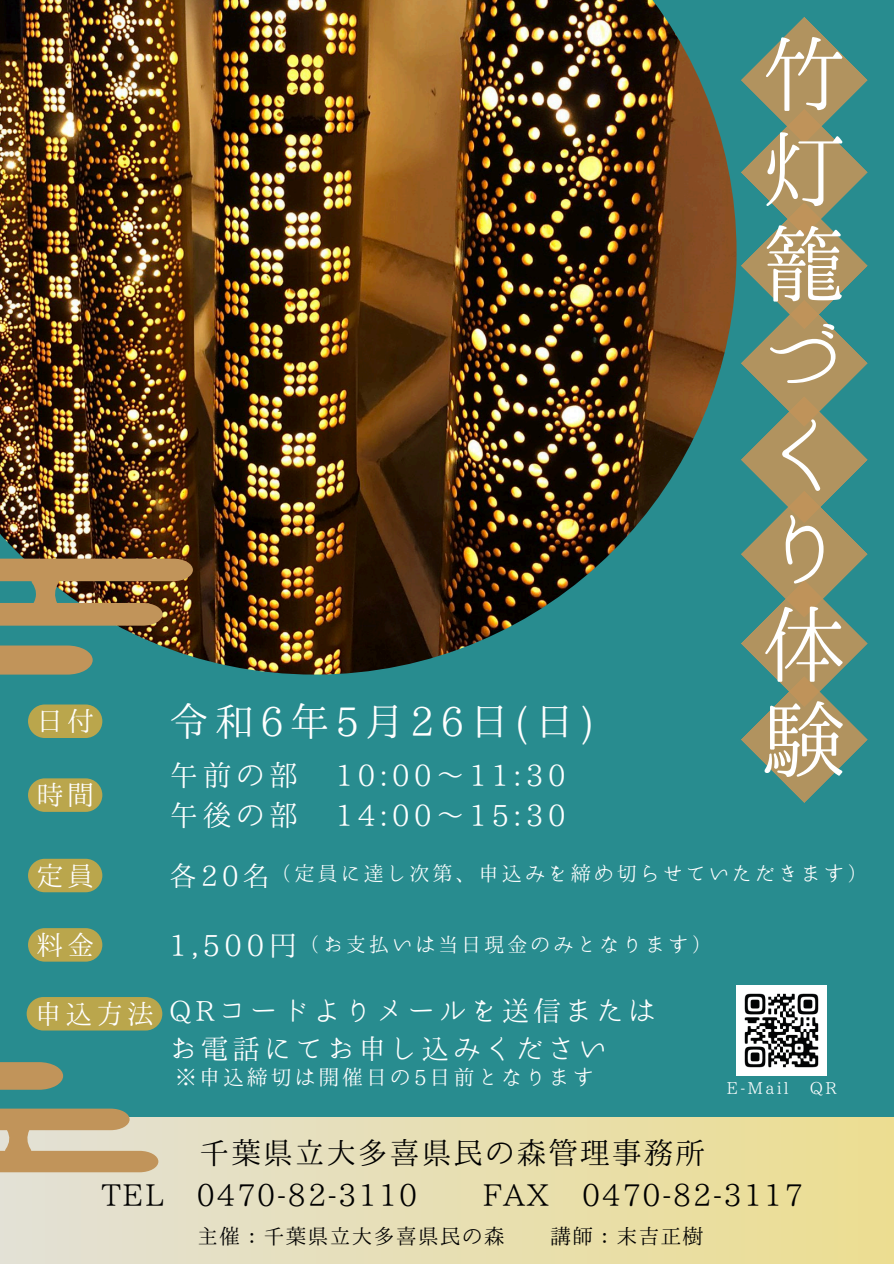
<style>
.page{position:relative;width:894px;height:1264px;background:#fff}
.page>*{position:absolute;margin:0;border:0;box-sizing:border-box;transform-origin:0 0}
.t1{font:83.7px/94.9px "Harenosora Mincho";color:#fff;text-align:justify}
.t2{font:39.75px "Harenosora Mincho";letter-spacing:.135em;color:#fff}
.t3{font:30.15px/41.7px "Harenosora Mincho";letter-spacing:.05em;color:#000}
.t4{font:29.25px "Harenosora Mincho";letter-spacing:.135em;color:#fff}
.t5{font:27.75px/38.2px "Harenosora Mincho";letter-spacing:.135em;color:#fff}
.t6{font:27px "Harenosora Mincho";letter-spacing:.135em;color:#fff}
.t7{font:21px "Harenosora Mincho";letter-spacing:.05em;color:#000}
.t8{font:21px "Harenosora Mincho";letter-spacing:.135em;color:#fff}
.t9{font:20.25px "Harenosora Mincho";letter-spacing:.135em;color:#fff}
.t10{font:16.5px "Harenosora Mincho";letter-spacing:.135em;color:#fff}
</style>
<div class="page">
<div style="left:0;top:0;width:893px;height:1263px;background:#288c8f"></div>
<img style="left:0;top:0;width:736px;height:674px">
<div style="left:0;top:1117px;width:893px;height:146px;background:linear-gradient(to right,#e3e1d6,#ecdd91)"></div>
<svg style="left:0;top:558px;width:193px;height:116px"></svg>
<svg style="left:0;top:1062px;width:158px;height:110px"></svg>
<img style="left:736px;top:985px;width:90px;height:90px">
<div style="left:28px;top:704px;width:74px;height:34px;background:#baa64c;border-radius:17px"></div>
<div style="left:28px;top:778px;width:74px;height:33px;background:#baa64c;border-radius:17px"></div>
<div style="left:28px;top:858px;width:74px;height:34px;background:#baa64c;border-radius:17px"></div>
<div style="left:28px;top:928px;width:74px;height:33px;background:#baa64c;border-radius:17px"></div>
<div style="left:27px;top:997px;width:135px;height:33px;background:#baa64c;border-radius:17px"></div>
<svg style="left:741px;top:17px;width:126px;height:786px"></svg>
<h6 class="t6" style="left:36px;top:707px;width:59px">日付</h6>
<h5 class="t2" style="left:169px;top:701px;width:426px">令和6年5月 26日 (日 )</h5>
<h6 class="t6" style="left:36px;top:781px;width:59px">時間</h6>
<h2 class="t4" style="left:169px;top:759px;width:130px">午前の部</h2>
<h2 class="t4" style="left:335px;top:759px;width:232px">10:00～ 11:30</h2>
<h2 class="t4" style="left:169px;top:800px;width:130px">午後の部</h2>
<h2 class="t4" style="left:335px;top:800px;width:232px">14:00～ 15:30</h2>
<h1 class="t1" style="left:762px;top:26px;width:85px">竹灯籠づくり体験</h1>
<h5 class="t6" style="left:36px;top:861px;width:59px">定員</h5>
<h5 class="t5" style="left:169px;top:856px;width:103px">各20名</h5>
<p class="t9" style="left:271px;top:863px;width:596px">（定員に達し次第、申込みを締め切らせていただきます）</p>
<p class="t6" style="left:36px;top:931px;width:56px">料金</p>
<p class="t4" style="left:169px;top:929px;width:130px">1,500円</p>
<p class="t9" style="left:300px;top:933px;width:412px">（お支払いは当日現金のみとなります）</p>
<h6 class="t6" style="left:35px;top:1000px;width:120px">申込方法</h6>
<p class="t5" style="left:169px;top:991px;width:488px">QRコードよりメールを送信またはお電話にてお申し込みください</p>
<h4 class="t8" style="left:175px;top:1066px;width:419px">※申込締切は開催日の5日前となります</h4>
<h6 class="t10" style="left:726px;top:1079px;width:64px">E-Mail</h6>
<h6 class="t10" style="left:809px;top:1079px;width:28px">QR</h6>
<h3 class="t3" style="left:102px;top:1131px;width:604px;text-indent:97px">千葉県立大多喜県民の森管理事務所<br>TEL 0470-82-3110</h3>
<h3 class="t3" style="left:482px;top:1173px;width:322px">FAX 0470-82-3117</h3>
<h6 class="t7" style="left:197px;top:1225px;width:309px">主催：千葉県立大多喜県民の森</h6>
<h6 class="t7" style="left:550px;top:1225px;width:155px">講師：末吉正樹</h6>
</div>
